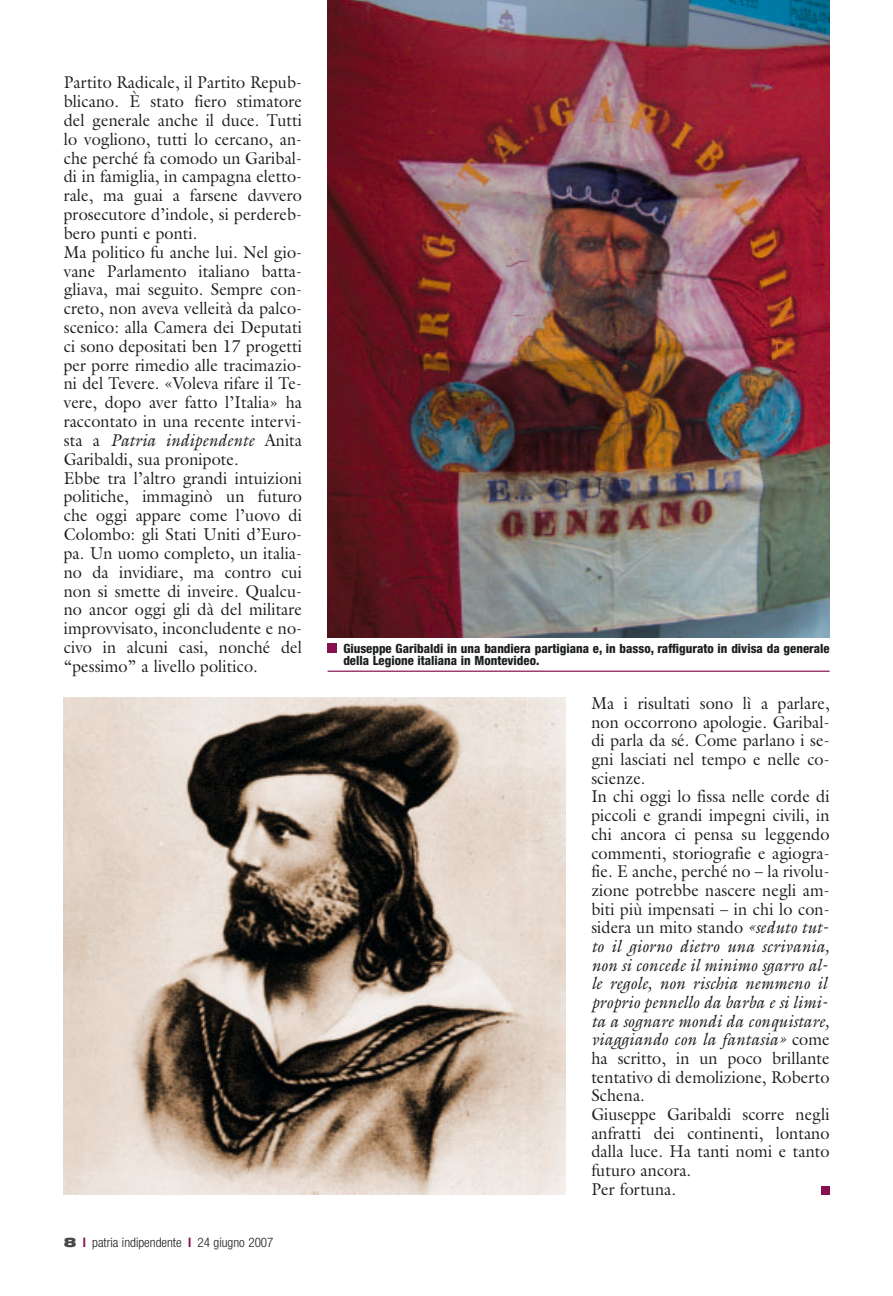
<style>
.page{position:relative;width:893px;height:1296px;background:#fff}
.page>*{position:absolute;margin:0;border:0;box-sizing:border-box;transform-origin:0 0}
.t1{font:17.25px/18.8px "Galliard";letter-spacing:.005em;color:#1c1f20;scale:.94 1}
.t2{font:300 condensed 13.2px "Helvetica Neue";color:#1c1f20}
.t3{font:800 condensed 12.75px/12.8px "Helvetica Neue";color:#1c1f20}
.s1{font-style:italic}
.s2{font-weight:900;font-stretch:expanded;color:#47494a}
.s3{font-weight:700;color:#880f50}
</style>
<div class="page">
<div style="left:821px;top:1186px;width:8px;height:9px;background:#880f50"></div>
<img style="left:327px;top:0;width:502px;height:638px">
<hr style="left:327px;top:671px;width:502px;height:1px;background:#880f50">
<div style="left:327px;top:643px;width:10px;height:10px;background:#880f50"></div>
<img style="left:64px;top:697px;width:502px;height:498px">
<p class="t1" style="left:64px;top:75px;width:255px">Partito Radicale, il Partito Repub&shy;blicano. È stato fiero stimatore del generale anche il duce. Tutti lo vogliono, tutti lo cercano, an&shy;che perché fa comodo un Garibal&shy;di in famiglia, in campagna eletto&shy;rale, ma guai a farsene davvero prosecutore d’indole, si perdereb&shy;bero punti e ponti.<br>Ma politico fu anche lui. Nel gio&shy;vane Parlamento italiano batta&shy;gliava, mai seguito. Sempre con&shy;creto, non aveva velleità da palco&shy;scenico: alla Camera dei Deputati ci sono depositati ben 17 progetti per porre rimedio alle tracimazio&shy;ni del Tevere. «Voleva rifare il Te&shy;vere, dopo aver fatto l’Italia» ha raccontato in una recente intervi&shy;sta a <span class="s1">Patria indipendente</span> Anita<br>Garibaldi, sua pronipote.<br>Ebbe tra l’altro grandi intuizioni politiche, immaginò un futuro che oggi appare come l’uovo di<br>Colombo: gli Stati Uniti d’Euro&shy;pa. Un uomo completo, un italia&shy;no da invidiare, ma contro cui non si smette di inveire. Qualcu&shy;no ancor oggi gli dà del militare improvvisato, inconcludente e no&shy;civo in alcuni casi, nonché del “pessimo” a livello politico.</p>
<p class="t2" style="left:64px;top:1238px;width:211px"><span class="s2">8</span> <span class="s3">l</span> patria indipendente <span class="s3">l</span> 24 giugno 2007</p>
<p class="t3" style="left:343px;top:643px;width:487px">Giuseppe Garibaldi in una bandiera partigiana e, in basso, raffigurato in divisa da generale della Legione italiana in Montevideo.</p>
<p class="t1" style="left:591px;top:696px;width:255px">Ma i risultati sono lì a parlare, non occorrono apologie. Garibal&shy;di parla da sé. Come parlano i se&shy;gni lasciati nel tempo e nelle co&shy;scienze.<br>In chi oggi lo fissa nelle corde di piccoli e grandi impegni civili, in chi ancora ci pensa su leggendo commenti, storiografie e agiogra&shy;fie. E anche, perché no – la rivolu&shy;zione potrebbe nascere negli am&shy;biti più impensati – in chi lo con&shy;sidera un mito stando <span class="s1">«seduto tut&shy;to il giorno dietro una scrivania, non si concede il minimo sgarro al&shy;le regole, non rischia nemmeno il proprio pennello da barba e si limi&shy;ta a sognare mondi da conquistare, viaggiando con la fantasia»</span> come ha scritto, in un poco brillante tentativo di demolizione, Roberto<br>Schena.<br>Giuseppe Garibaldi scorre negli anfratti dei continenti, lontano dalla luce. Ha tanti nomi e tanto futuro ancora.<br>Per fortuna.</p>
</div>
